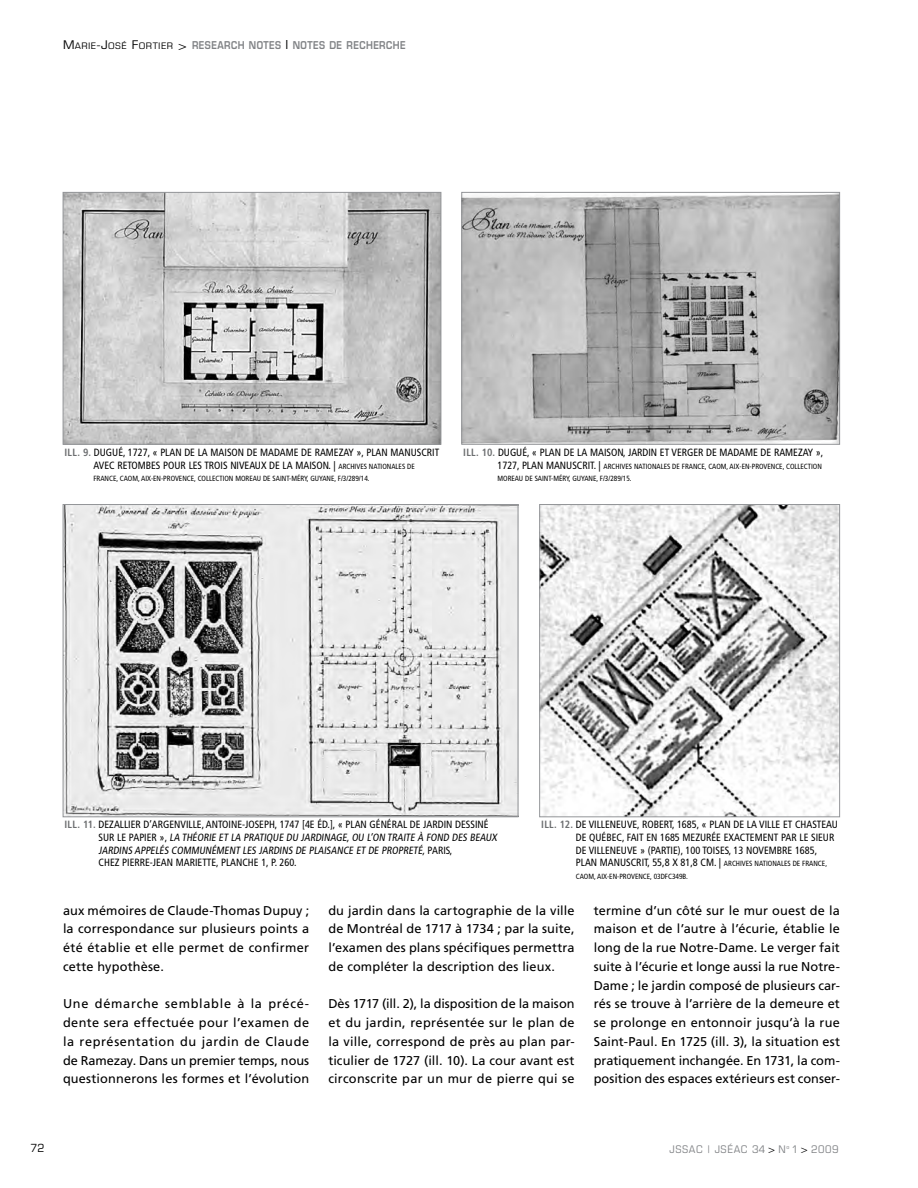
<style>
.page{position:relative;width:918px;height:1188px;background:#fff}
.page>*{position:absolute;margin:0;border:0;box-sizing:border-box;transform-origin:0 0}
.t1{font:12.75px/18.8px "Frutiger";letter-spacing:.01em;color:#000;text-align:justify}
.t2{font:condensed 11.25px "Eurostile";color:#000;scale:1.1 1}
.t3{font:condensed 10.5px/12.8px "Frutiger";color:#000}
.t4{font:600 10.5px "Eurostile";letter-spacing:.05em;color:#808285;scale:.85 1}
.t5{font:condensed 10.5px "Eurostile";letter-spacing:.05em;color:#808285;scale:1.1 1}
.t6{font:condensed 7.5px/12.8px "Frutiger";color:#000}
.s1{font-weight:400;font-stretch:condensed;font-size:12px;color:#000}
.s2{font-weight:400;font-stretch:condensed;font-size:9px;color:#000}
.s3{font-size:12px;color:#000}
.s4{font-weight:700;color:#6d6f71}
.s5{font-size:7.5px}
.s6{font-size:10.5px}
.s7{color:#000}
</style>
<div class="page">
<img style="left:65px;top:194px;width:374px;height:249px">
<div style="left:63px;top:192px;width:378px;height:253px;border:1px solid #939598"></div>
<img style="left:65px;top:506px;width:451px;height:309px">
<div style="left:63px;top:504px;width:455px;height:313px;border:1px solid #939598"></div>
<img style="left:463px;top:194px;width:375px;height:249px">
<div style="left:461px;top:192px;width:379px;height:253px;border:1px solid #939598"></div>
<img style="left:541px;top:506px;width:297px;height:309px">
<div style="left:539px;top:504px;width:301px;height:313px;border:1px solid #939598"></div>
<p class="t4" style="left:63px;top:38px;width:405px"><span class="s1">M</span><span class="s2">ARIE</span><span class="s1">-J</span><span class="s2">OSÉ</span> <span class="s1">F</span><span class="s2">ORTIER</span> <span class="s1">&gt;</span> RESEARCH NOTES <span class="s3">|</span> NOTES DE RECHERCHE</p>
<p class="t3" style="left:64px;top:446px;width:376px;text-align:center"><span class="s4">I ll. 9.</span> DUGUÉ, 1727, « PLAN DE LA MAISON DE MADAME DE RAMEZAY », PLAN MANUSCRIT<br>AVEC RETOMBES POUR LES TROIS NIVEAUX DE LA MAISON. | <span class="s5">ARCHIVES NATIONALES DE</span></p>
<p class="t6" style="left:93px;top:472px;width:278px">FRANCE, CAO M, AIX-EN-PROVENCE, COLLECTION MOREAU DE SAINT-MÉRY, GUYANE, F/3/289/14.</p>
<p class="t3" style="left:463px;top:446px;width:362px"><span class="s4">I ll. 10.</span> DUGUÉ, « PLAN DE LA MAISON, JARDIN ET VERGER DE MADAME DE RAMEZAY »,</p>
<p class="t6" style="left:497px;top:460px;width:326px"><span class="s6">1727, PLAN MANUSCRIT. |</span> ARCHIVES NATIONALES DE FRANCE, CAO M, AIX-EN-PROVENCE, COLLECTION<br>MOREAU DE SAINT-MÉRY, GUYANE, F/3/289/15.</p>
<p class="t3" style="left:99px;top:818px;width:402px;text-indent:-34px"><span class="s4">I ll. 11.</span> DEZALLIER D’ARGENVILLE, ANTOINE-JOSEPH, 1747 [4E ÉD.], « PLAN GÉNÉRAL DE JARDIN DESSINÉ<br>S U R L E PA P I E R » , LA THÉORIE ET LA PRATIQUE DU JARDINAGE,OU L’ON TRAITE À FOND DES BEAUX JARDINS APPELÉS COMM UNÉM ENT LES JARDINS DE PLAISANCE ET DE PROPRETÉ, PA R I S,<br>CHEZ PIERRE-JEAN MARIETTE, PLANCHE 1, P. 260.</p>
<p class="t3" style="left:576px;top:818px;width:264px;text-indent:-35px"><span class="s4">I ll. 12.</span> DE VILLENEUVE, ROBERT, 1685, « PLAN DE LA VILLE ET CHASTEAU DE QUÉBEC, FAIT EN 1685 MEZURÉE EXACTEMENT PAR LE SIEUR DE VILLENEUVE » (PARTIE), 100 TOISES, 13 NOVEMBRE 1685, PLAN MANUSCRIT, 55,8 X 81,8 CM. | <span class="s5">ARCHIVES NATIONALES DE FRANCE,</span></p>
<p class="t6" style="left:576px;top:870px;width:113px">CAO M, AIX-EN-PROVENCE, 03DFC349B.</p>
<p class="t1" style="left:63px;top:901px;width:248px">aux mémoires de Claude-Thomas Dupuy ; la correspondance sur plusieurs points a été établie et elle permet de confirmer cette hypothèse.</p>
<p class="t1" style="left:63px;top:994px;width:248px">Une démarche semblable à la précé&shy;dente sera effectuée pour l’examen de la représentation du jardin de Claude de Ramezay. Dans un premier temps, nous questionnerons les formes et l’évolution</p>
<p class="t1" style="left:328px;top:901px;width:248px">du jardin dans la cartographie de la ville de Montréal de 1717 à 1734 ; par la suite, l’examen des plans spécifiques permettra de compléter la description des lieux.</p>
<p class="t1" style="left:328px;top:995px;width:248px">Dès 1717 (ill. 2), la disposition de la maison et du jardin, représentée sur le plan de la ville, correspond de près au plan par&shy;ticulier de 1727 (ill. 10). La cour avant est circonscrite par un mur de pierre qui se</p>
<p class="t1" style="left:594px;top:901px;width:248px">termine d’un côté sur le mur ouest de la maison et de l’autre à l’écurie, établie le long de la rue Notre-Dame. Le verger fait suite à l’écurie et longe aussi la rue Notre-Dame ; le jardin composé de plusieurs car&shy;rés se trouve à l’arrière de la demeure et se prolonge en entonnoir jusqu’à la rue Saint-Paul. En 1725 (ill. 3), la situation est pratiquement inchangée. En 1731, la com&shy;position des espaces extérieurs est conser-</p>
<p class="t2" style="left:31px;top:1142px;width:14px">72</p>
<p class="t5" style="left:669px;top:1142px;width:155px">JSSAC | JSÉAC 34 <span class="s7">&gt;</span> N<sup>o</sup> 1 <span class="s7">&gt;</span> 2009</p>
</div>
